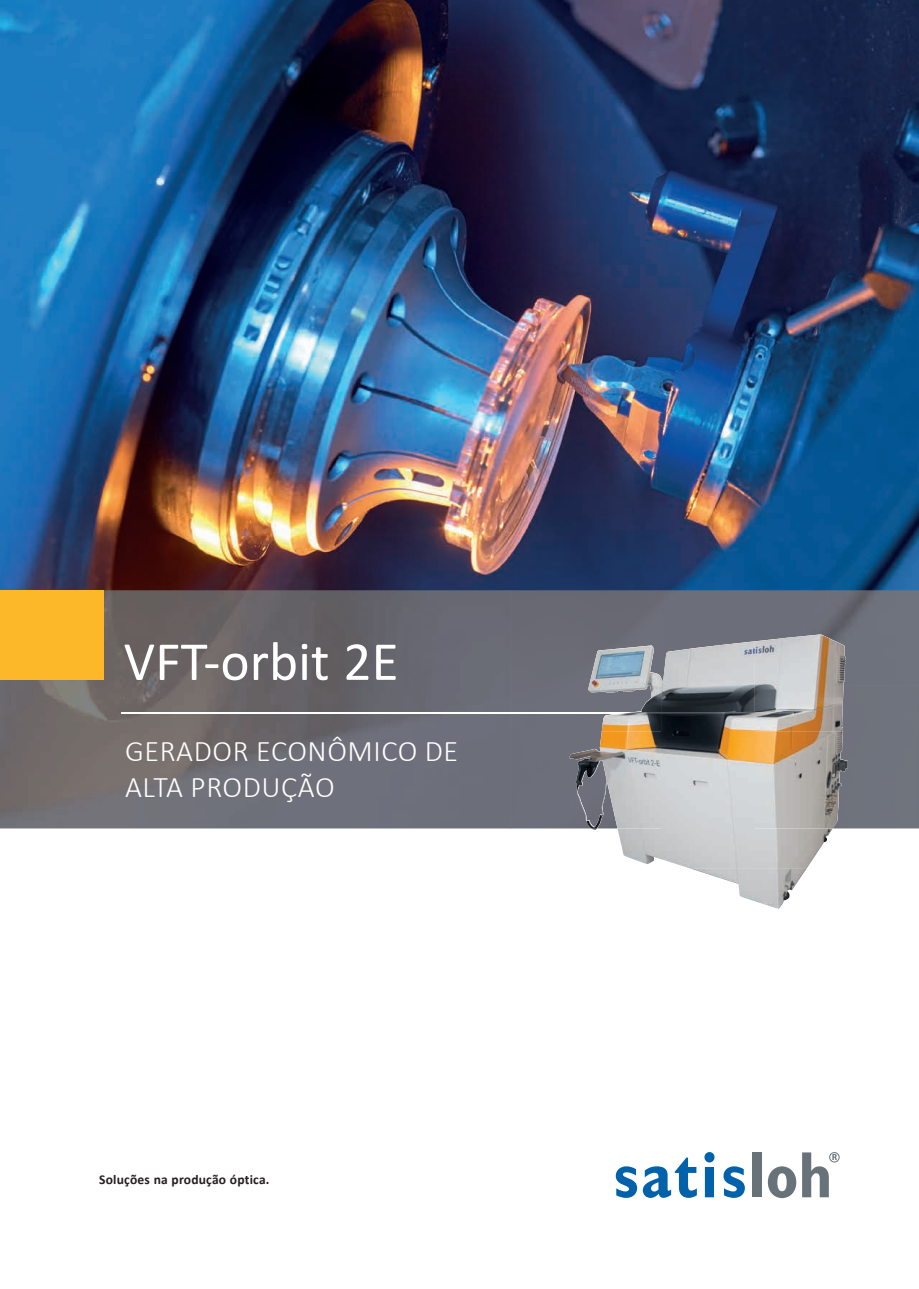
<style>
.page{position:relative;width:919px;height:1289px;background:#fff}
.page>*{position:absolute;margin:0;border:0;box-sizing:border-box;transform-origin:0 0}
.t1{font:55.5px "Calibri";color:#fff}
.t2{font:300 30px/36px "Calibri";letter-spacing:.02em;color:#fff}
.t3{font:700 13.5px "Calibri";letter-spacing:.015em;color:#231f20}
</style>
<div class="page">
<img style="left:0;top:0;width:918px;height:590px">
<img style="left:0;top:590px;width:510px;height:238px">
<div style="left:510px;top:590px;width:153px;height:143px;background:#6a6b75"></div>
<img style="left:663px;top:590px;width:255px;height:95px">
<svg style="left:0;top:828px;width:918px;height:1px"></svg>
<div style="left:0;top:590px;width:104px;height:89px;background:#fcb828"></div>
<hr style="left:121px;top:712px;width:672px;height:1px;background:#fff">
<img style="left:591px;top:828px;width:241px;height:40px">
<img style="left:690px;top:868px;width:116px;height:40px">
<img style="left:588px;top:645px;width:73px;height:86px">
<img style="left:661px;top:641px;width:93px;height:90px">
<img style="left:754px;top:634px;width:91px;height:97px">
<img style="left:569px;top:731px;width:278px;height:97px">
<img style="left:618px;top:712px;width:175px;height:1px">
<svg style="left:615px;top:1157px;width:81px;height:40px"></svg>
<svg style="left:704px;top:1152px;width:10px;height:45px"></svg>
<svg style="left:723px;top:1166px;width:21px;height:31px"></svg>
<div style="left:752px;top:1152px;width:9px;height:45px;background:#687379"></div>
<svg style="left:767px;top:1166px;width:29px;height:31px"></svg>
<svg style="left:802px;top:1152px;width:34px;height:45px"></svg>
<div style="left:829px;top:1152px;width:10px;height:10px;border:1px solid #687379;border-radius:50%"></div>
<h1 class="t1" style="left:124px;top:623px;width:276px">VFT-orbit 2E</h1>
<p class="t2" style="left:125px;top:732px;width:335px">GERADOR ECONÔMICO DE<br>ALTA PRODUÇÃO</p>
<p class="t3" style="left:99px;top:1169px;width:172px">Soluções na produção óptica.</p>
</div>
